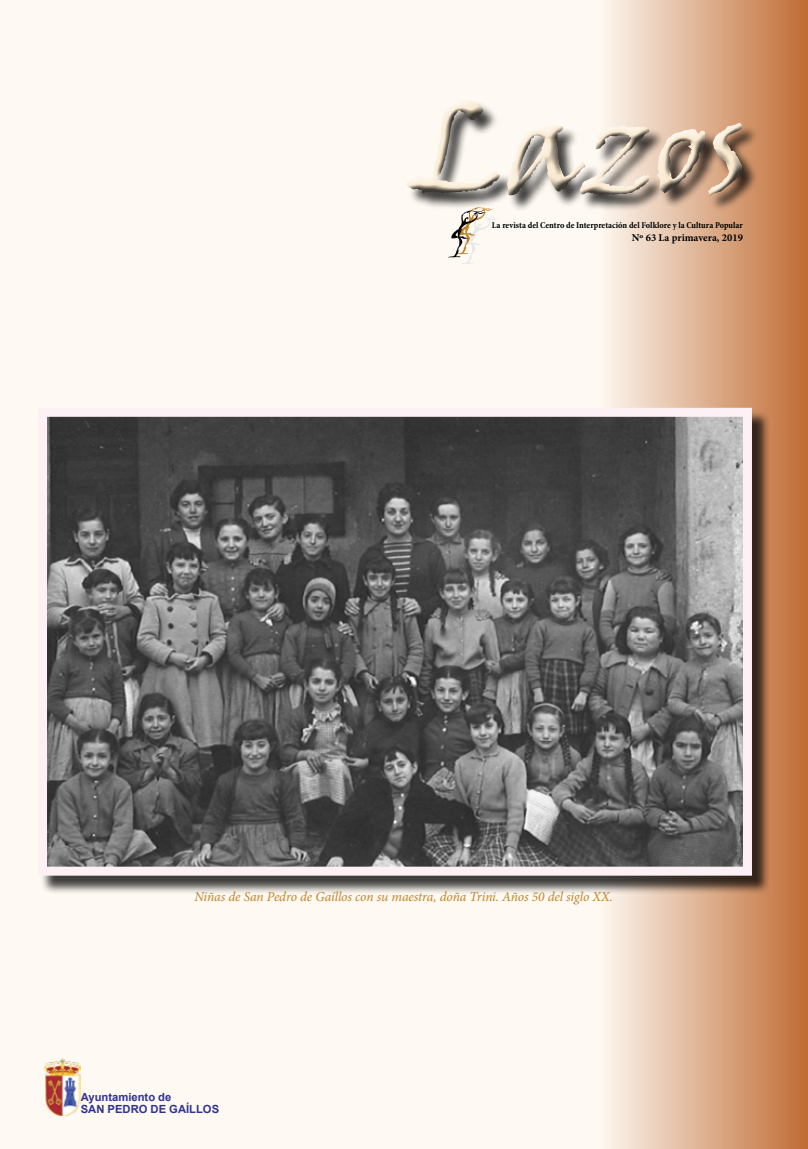
<style>
.page{position:relative;width:808px;height:1149px;background:#fff}
.page>*{position:absolute;margin:0;border:0;box-sizing:border-box;transform-origin:0 0}
.t1{font:127.5px "Viner Hand ITC";color:#fae9cf}
.t2{font:italic 13.5px "Minion Pro";letter-spacing:-.005em;color:#c08428}
.t3{font:700 11.25px/12px "Arial";color:#303293}
.t4{font:700 10.5px "Minion Pro";color:#000}
.t5{font:700 condensed 9px "Minion Pro";letter-spacing:-.005em;color:#000}
</style>
<div class="page">
<div style="left:0;top:0;width:808px;height:1148px;background:#fef9f2"></div>
<img style="left:45px;top:1058px;width:36px;height:57px">
<svg style="left:448px;top:212px;width:48px;height:52px"></svg>
<svg style="left:610px;top:0;width:198px;height:1148px;background:#d8a480"></svg>
<div style="left:408px;top:100px;width:351px;height:112px;background:#000;opacity:.75"></div>
<div style="left:396px;top:88px;width:355px;height:114px;background:#fff;opacity:.75"></div>
<div style="left:399px;top:101px;width:354px;height:106px;background:#000;opacity:.75"></div>
<div style="left:40px;top:410px;width:730px;height:484px;background:#000;opacity:.75"></div>
<img style="left:48px;top:417px;width:694px;height:448px">
<div style="left:38px;top:407px;width:714px;height:468px;border:9px solid #fdf1f6"></div>
<h1 class="t1" style="left:413px;top:68px;width:338px">Lazos</h1>
<p class="t5" style="left:492px;top:219px;width:253px">La revista del Centro de Interpretación del Folklore y la Cultura Popular</p>
<p class="t4" style="left:632px;top:230px;width:113px">Nº 63 La primavera, 2019</p>
<p class="t2" style="left:195px;top:886px;width:420px">Niñas de San Pedro de Gaíllos con su maestra, doña Trini. Años 50 del siglo XX.</p>
<p class="t3" style="left:81px;top:1090px;width:140px">Ayuntamiento de<br>SAN PEDRO DE GAÍLLOS</p>
</div>
